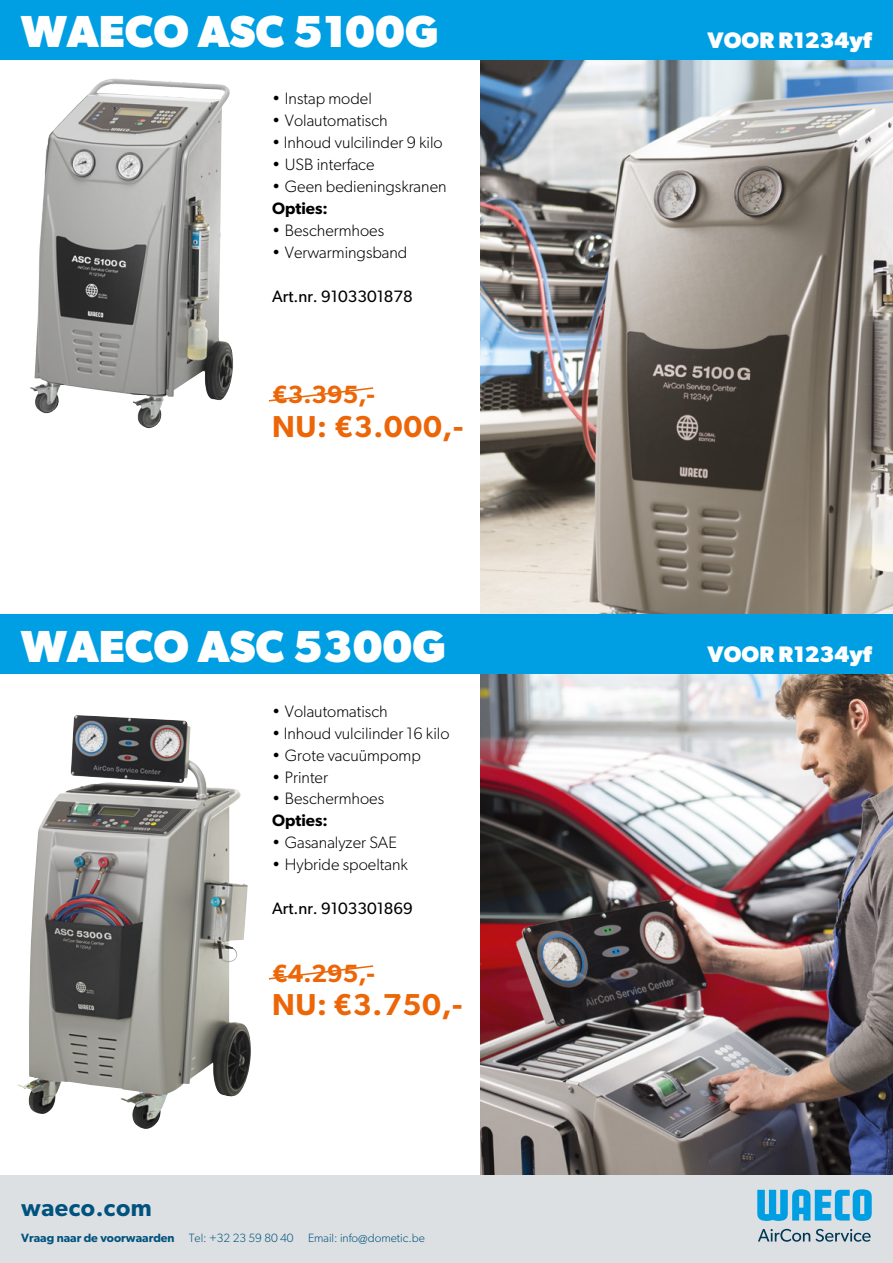
<style>
.page{position:relative;width:893px;height:1263px;background:#fff}
.page>*{position:absolute;margin:0;border:0;box-sizing:border-box;transform-origin:0 0}
.t1{font:700 45px "Gibson";color:#fff}
.t2{font:600 30.3px "Gibson";letter-spacing:.02em;color:#ec6608}
.t3{font:600 24.9px "Gibson";color:#ec6608}
.t4{font:600 24px "Gibson";letter-spacing:.02em;color:#00537e}
.t5{font:700 22.5px "Gibson";color:#fff}
.t6{font:300 16.5px "Gibson";color:#000}
.t7{font:16.5px "Gibson";color:#000}
.t8{font:600 16.5px "Gibson";color:#000}
.t9{font:300 12px "Gibson";color:#00537e}
.s1{font-weight:600}
</style>
<div class="page">
<img style="left:480px;top:60px;width:413px;height:554px">
<img style="left:480px;top:674px;width:413px;height:502px">
<div style="left:0;top:1176px;width:893px;height:87px;background:#dde0e2"></div>
<div style="left:0;top:0;width:893px;height:60px;background:#009fe3"></div>
<div style="left:0;top:614px;width:893px;height:60px;background:#009fe3"></div>
<svg style="left:757px;top:1189px;width:115px;height:32px"></svg>
<svg style="left:758px;top:1229px;width:113px;height:13px"></svg>
<img style="left:30px;top:79px;width:204px;height:349px">
<img style="left:17px;top:715px;width:180px;height:414px">
<svg style="left:268px;top:387px;width:106px;height:15px"></svg>
<svg style="left:268px;top:965px;width:106px;height:15px"></svg>
<h1 class="t1" style="left:21px;top:5px;width:419px">WAECO ASC 5100G</h1>
<p class="t6" style="left:272px;top:89px;width:101px">• Instap model</p>
<p class="t6" style="left:272px;top:111px;width:117px">• Volautomatisch</p>
<p class="t6" style="left:272px;top:133px;width:172px">• Inhoud vulcilinder 9 kilo</p>
<p class="t6" style="left:272px;top:154px;width:104px">• USB interface</p>
<p class="t6" style="left:272px;top:176px;width:176px">• Geen bedieningskranen</p>
<p class="t8" style="left:272px;top:198px;width:57px">Opties:</p>
<p class="t6" style="left:272px;top:220px;width:114px">• Beschermhoes</p>
<p class="t6" style="left:272px;top:242px;width:137px">• Verwarmingsband</p>
<p class="t7" style="left:272px;top:286px;width:142px">Art.nr. 9103301878</p>
<h3 class="t3" style="left:272px;top:380px;width:104px">€3.395,-</h3>
<h2 class="t2" style="left:272px;top:409px;width:193px">NU: €3.000,-</h2>
<h1 class="t1" style="left:21px;top:619px;width:426px">WAECO ASC 5300G</h1>
<p class="t6" style="left:272px;top:701px;width:117px">• Volautomatisch</p>
<p class="t6" style="left:272px;top:723px;width:179px">• Inhoud vulcilinder 16 kilo</p>
<p class="t6" style="left:272px;top:745px;width:150px">• Grote vacuümpomp</p>
<p class="t6" style="left:272px;top:767px;width:57px">• Printer</p>
<p class="t6" style="left:272px;top:789px;width:114px">• Beschermhoes</p>
<p class="t8" style="left:272px;top:811px;width:57px">Opties:</p>
<p class="t6" style="left:272px;top:832px;width:126px">• Gasanalyzer SAE</p>
<p class="t6" style="left:272px;top:854px;width:137px">• Hybride spoeltank</p>
<p class="t7" style="left:272px;top:898px;width:142px">Art.nr. 9103301869</p>
<h3 class="t4" style="left:21px;top:1193px;width:132px">waeco.com</h3>
<h3 class="t3" style="left:272px;top:958px;width:104px">€4.295,-</h3>
<h2 class="t2" style="left:272px;top:987px;width:192px">NU: €3.750,-</h2>
<p class="t9" style="left:21px;top:1230px;width:405px"><span class="s1">Vraag naar de voorwaarden</span> Tel: +32 23 59 80 40 Email: info@dometic.be</p>
<h3 class="t5" style="left:708px;top:27px;width:166px">VOOR R1234yf</h3>
<h3 class="t5" style="left:708px;top:641px;width:166px">VOOR R1234yf</h3>
</div>
